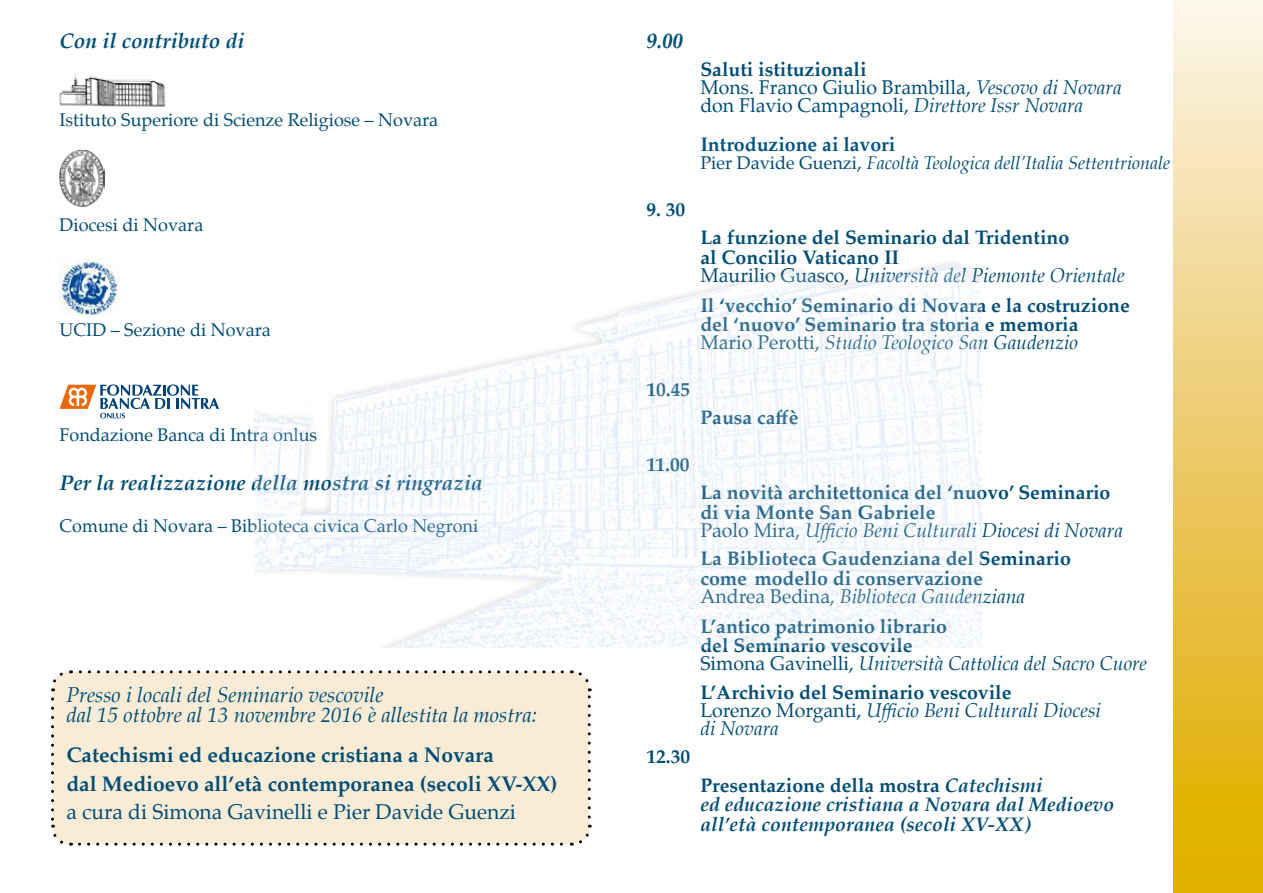
<style>
.page{position:relative;width:1263px;height:893px;background:#fff}
.page>*{position:absolute;margin:0;border:0;box-sizing:border-box;transform-origin:0 0}
.t1{font:700 21px/28.5px "Palatino";color:#004d75}
.t2{font:italic 21px/19.5px "Palatino";color:#004d75}
.t3{font:italic 700 21px "Palatino";color:#004d75}
.t4{font:21px "Palatino";color:#004d75}
.t5{font:700 19.5px/18.8px "Palatino";color:#004d75}
.t6{font:italic 700 19.5px/19.5px "Palatino";color:#004d75}
.t7{font:19.5px/18px "Palatino";color:#004d75}
.t8{font:italic 19.5px/18px "Palatino";color:#004d75}
.t9{font:700 19.5px "Palatino";color:#005483}
.t10{font:18px "Palatino";color:#004d75}
.t11{font:italic 18px "Palatino";color:#004d75}
.s1{font-weight:700}
.s2{font-style:italic}
.s3{font-style:normal}
.s4{font-style:normal;font-size:19.5px}
.s5{font-weight:400}
.s6{font-weight:400;font-style:italic}
.s7{font-weight:700;font-style:normal}
</style>
<div class="page">
<div style="left:1174px;top:0;width:89px;height:893px;background:linear-gradient(to bottom,#fcf2e9,#dfa900)"></div>
<div style="left:53px;top:672px;width:536px;height:172px;background:#f9ecd7;border-radius:18px"></div>
<svg style="left:51px;top:672px;width:13px;height:19px"></svg>
<svg style="left:51px;top:699px;width:21px;height:147px"></svg>
<svg style="left:79px;top:825px;width:513px;height:21px"></svg>
<svg style="left:571px;top:670px;width:20px;height:147px"></svg>
<svg style="left:71px;top:670px;width:491px;height:3px"></svg>
<img style="left:60px;top:73px;width:106px;height:34px">
<img style="left:59px;top:150px;width:45px;height:57px">
<img style="left:59px;top:259px;width:59px;height:57px">
<svg style="left:60px;top:384px;width:159px;height:34px"></svg>
<img style="left:254px;top:262px;width:727px;height:386px">
<p class="t3" style="left:60px;top:23px;width:186px">Con il contributo di</p>
<p class="t10" style="left:60px;top:104px;width:380px">Istituto Superiore di Scienze Religiose – Novara</p>
<p class="t10" style="left:60px;top:209px;width:145px">Diocesi di Novara</p>
<p class="t10" style="left:60px;top:314px;width:213px">UCID – Sezione di Novara</p>
<p class="t10" style="left:60px;top:419px;width:259px">Fondazione Banca di Intra onlus</p>
<p class="t3" style="left:60px;top:466px;width:425px">Per la realizzazione della mostra si ringrazia</p>
<p class="t10" style="left:60px;top:511px;width:420px">Comune di Novara – Biblioteca civica Carlo Negroni</p>
<p class="t2" style="left:66px;top:685px;width:472px">Presso i locali del Seminario vescovile<br>dal 15 ottobre al 13 novembre 2016 è allestita la mostra:</p>
<p class="t1" style="left:66px;top:740px;width:492px">Catechismi ed educazione cristiana a Novara<br>dal Medioevo all’età contemporanea (secoli XV-XX)</p>
<p class="t4" style="left:66px;top:795px;width:451px">a cura di Simona Gavinelli e Pier Davide Guenzi</p>
<p class="t3" style="left:646px;top:23px;width:38px">9.00</p>
<p class="t7" style="left:700px;top:60px;width:423px"><span class="s1">Saluti istituzionali<br></span>Mons. Franco Giulio Brambilla, <span class="s2">Vescovo di Novara </span>don Flavio Campagnoli, <span class="s2">Direttore Issr Novara</span></p>
<p class="t9" style="left:700px;top:128px;width:196px">Introduzione ai lavori</p>
<p class="t11" style="left:700px;top:148px;width:471px"><span class="s3">Pier Davide Guenzi</span><span class="s4">,</span> Facoltà Teologica dell’Italia Settentrionale</p>
<p class="t5" style="left:646px;top:199px;width:40px">9. 30</p>
<p class="t5" style="left:646px;top:379px;width:45px">10.45</p>
<p class="t5" style="left:700px;top:228px;width:426px">La funzione del Seminario dal Tridentino<br>al Concilio Vaticano II<br><span class="s5">Maurilio Guasco,</span> <span class="s6">Università del Piemonte Orientale</span></p>
<p class="t5" style="left:700px;top:295px;width:431px">Il ‘vecchio’ Seminario di Novara e la costruzione del ‘nuovo’ Seminario tra storia e memoria<br><span class="s5">Mario Perotti,</span> <span class="s6">Studio Teologico San Gaudenzio</span></p>
<p class="t5" style="left:700px;top:408px;width:100px">Pausa caffè</p>
<p class="t5" style="left:646px;top:454px;width:45px">11.00</p>
<p class="t5" style="left:646px;top:747px;width:45px">12.30</p>
<p class="t5" style="left:700px;top:483px;width:424px">La novità architettonica del ‘nuovo’ Seminario di via Monte San Gabriele<br><span class="s5">Paolo Mira,</span> <span class="s6">Ufficio Beni Culturali Diocesi di Novara</span></p>
<p class="t5" style="left:700px;top:549px;width:372px">La Biblioteca Gaudenziana del Seminario come modello di conservazione<br><span class="s5">Andrea Bedina,</span> <span class="s6">Biblioteca Gaudenziana</span></p>
<p class="t5" style="left:700px;top:616px;width:448px">L’antico patrimonio librario<br>del Seminario vescovile<br><span class="s5">Simona Gavinelli,</span> <span class="s6">Università Cattolica del Sacro Cuore</span></p>
<p class="t8" style="left:700px;top:683px;width:402px"><span class="s7">L’Archivio del Seminario vescovile<br></span><span class="s3">Lorenzo Morganti,</span> Ufficio Beni Culturali Diocesi di Novara</p>
<p class="t6" style="left:700px;top:775px;width:415px"><span class="s3">Presentazione della mostra</span> Catechismi<br>ed educazione cristiana a Novara dal Medioevo all’età contemporanea (secoli XV-XX)</p>
</div>
